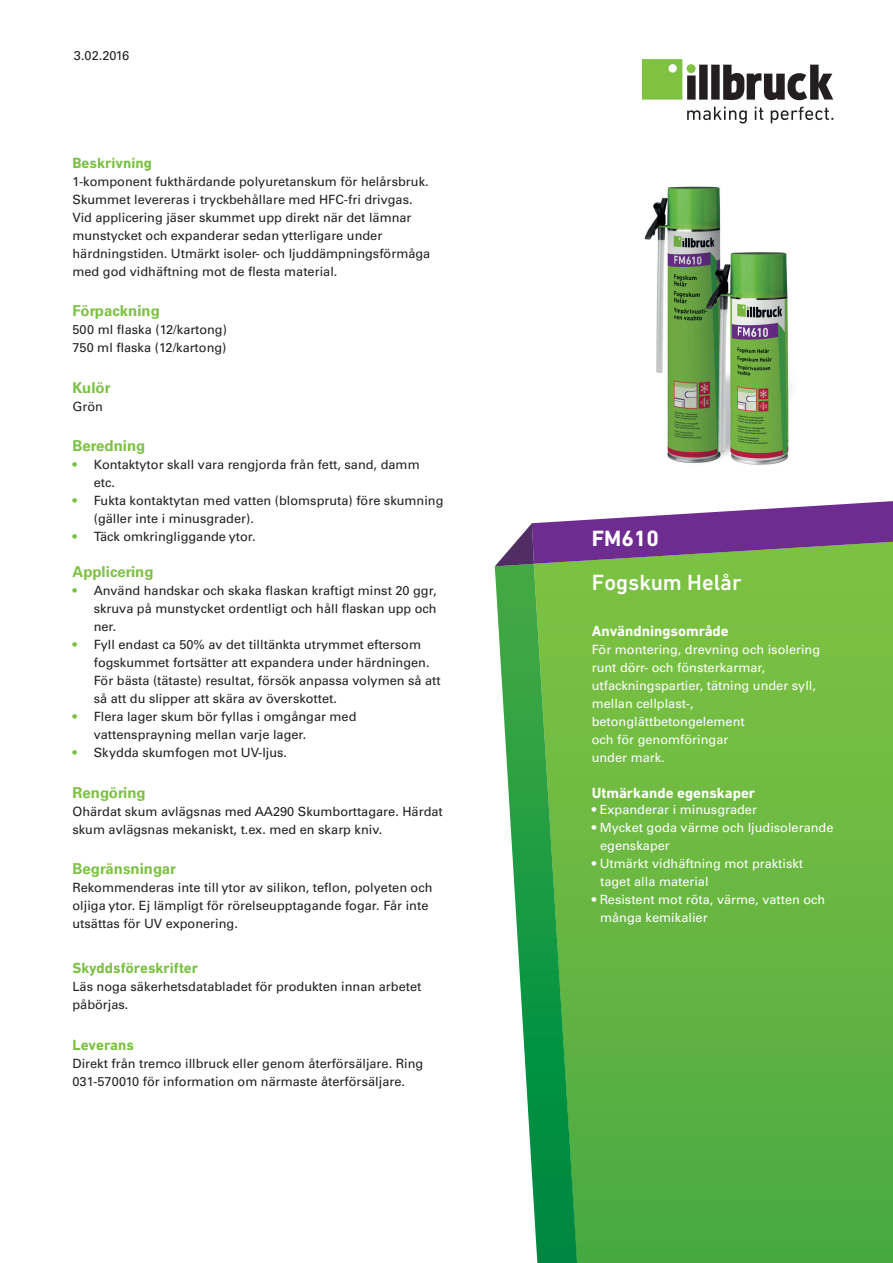
<style>
.page{position:relative;width:893px;height:1263px;background:#fff}
.page>*{position:absolute;margin:0;border:0;box-sizing:border-box;transform-origin:0 0}
.t1{font:500 22.5px "DIN Next W1 G";color:#fff}
.t2{font:700 22.5px "DIN Next W1 G";color:#fff}
.t3{font:700 15px "Univers LTCYR 65";color:#7bc142}
.t4{font:700 15px "DIN Next W1 G";color:#7bc142}
.t5{font:700 15px "DIN Next W1 G";color:#fff}
.t6{font:12.75px/18px "Univers LTCYR 55 Roman";color:#231f20}
.t7{font:12.75px/18px "Univers LTCYR 55 Roman";color:#fff}
.s1{color:#7bc142}
</style>
<div class="page">
<svg style="left:642px;top:59px;width:191px;height:41px"></svg>
<svg style="left:687px;top:107px;width:60px;height:17px"></svg>
<svg style="left:755px;top:107px;width:8px;height:13px"></svg>
<svg style="left:771px;top:107px;width:62px;height:16px"></svg>
<svg style="left:577px;top:566px;width:316px;height:697px;background:#65b641"></svg>
<svg style="left:495px;top:566px;width:82px;height:697px"></svg>
<svg style="left:495px;top:501px;width:398px;height:65px"></svg>
<img style="left:644px;top:186px;width:148px;height:279px">
<p class="t6" style="left:74px;top:45px;width:57px">3.02.2016</p>
<p class="t4" style="left:72px;top:154px;width:81px">Beskrivning</p>
<p class="t6" style="left:72px;top:171px;width:359px">1-komponent fukthärdande polyuretanskum för helårsbruk.<br>Skummet levereras i tryckbehållare med HFC-fri drivgas.<br>Vid applicering jäser skummet upp direkt när det lämnar munstycket och expanderar sedan ytterligare under härdningstiden. Utmärkt isoler- och ljuddämpningsförmåga med god vidhäftning mot de flesta material.</p>
<p class="t3" style="left:72px;top:300px;width:89px">Förpackning</p>
<p class="t6" style="left:72px;top:320px;width:156px">500 ml flaska (12/kartong)<br>750 ml flaska (12/kartong)</p>
<p class="t3" style="left:72px;top:377px;width:40px">Kulör</p>
<p class="t6" style="left:72px;top:396px;width:32px">Grön</p>
<p class="t3" style="left:72px;top:435px;width:74px">Beredning</p>
<p class="t6" style="left:94px;top:455px;width:327px;text-indent:-21px"><span class="s1">•</span> Kontaktytor skall vara rengjorda från fett, sand, damm etc.</p>
<p class="t6" style="left:94px;top:491px;width:351px;text-indent:-21px"><span class="s1">•</span> Fukta kontaktytan med vatten (blomspruta) före skumning (gäller inte i minusgrader).</p>
<p class="t6" style="left:72px;top:527px;width:185px"><span class="s1">•</span> Täck omkringliggande ytor.</p>
<p class="t3" style="left:72px;top:561px;width:83px">Applicering</p>
<p class="t6" style="left:94px;top:581px;width:344px;text-align:justify;text-indent:-21px"><span class="s1">•</span> Använd handskar och skaka flaskan kraftigt minst 20 ggr, skruva på munstycket ordentligt och håll flaskan upp och ner.</p>
<p class="t6" style="left:94px;top:635px;width:348px;text-indent:-21px"><span class="s1">•</span> Fyll endast ca 50% av det tilltänkta utrymmet eftersom fogskummet fortsätter att expandera under härdningen.<br>För bästa (tätaste) resultat, försök anpassa volymen så att så att du slipper att skära av överskottet.</p>
<p class="t6" style="left:94px;top:707px;width:264px;text-indent:-21px"><span class="s1">•</span> Flera lager skum bör fyllas i omgångar med vattensprayning mellan varje lager.</p>
<p class="t6" style="left:72px;top:743px;width:216px"><span class="s1">•</span> Skydda skumfogen mot UV-ljus.</p>
<p class="t3" style="left:72px;top:782px;width:75px">Rengöring</p>
<p class="t6" style="left:72px;top:801px;width:372px">Ohärdat skum avlägsnas med AA290 Skumborttagare. Härdat skum avlägsnas mekaniskt, t.ex. med en skarp kniv.</p>
<p class="t3" style="left:72px;top:858px;width:105px">Begränsningar</p>
<p class="t6" style="left:72px;top:878px;width:361px">Rekommenderas inte till ytor av silikon, teflon, polyeten och oljiga ytor. Ej lämpligt för rörelseupptagande fogar. Får inte utsättas för UV exponering.</p>
<p class="t4" style="left:72px;top:959px;width:127px">Skyddsföreskrifter</p>
<p class="t6" style="left:72px;top:977px;width:350px">Läs noga säkerhetsdatabladet för produkten innan arbetet påbörjas.</p>
<p class="t4" style="left:72px;top:1036px;width:63px">Leverans</p>
<p class="t6" style="left:72px;top:1053px;width:352px">Direkt från tremco illbruck eller genom återförsäljare. Ring<br>031-570010 för information om närmaste återförsäljare.</p>
<h1 class="t2" style="left:592px;top:525px;width:69px">FM610</h1>
<h1 class="t1" style="left:592px;top:569px;width:151px">Fogskum Helår</h1>
<p class="t5" style="left:592px;top:622px;width:139px">Användningsområde</p>
<p class="t7" style="left:592px;top:639px;width:230px">För montering, drevning och isolering runt dörr- och fönsterkarmar, utfackningspartier, tätning under syll, mellan cellplast-, betonglättbetongelement<br>och för genomföringar<br>under mark.</p>
<p class="t5" style="left:592px;top:784px;width:165px">Utmärkande egenskaper</p>
<p class="t7" style="left:592px;top:800px;width:167px">• Expanderar i minusgrader</p>
<p class="t7" style="left:600px;top:818px;width:235px;text-indent:-8px">• Mycket goda värme och ljudisolerande egenskaper</p>
<p class="t7" style="left:600px;top:854px;width:204px;text-indent:-9px">• Utmärkt vidhäftning mot praktiskt taget alla material</p>
<p class="t7" style="left:600px;top:890px;width:227px;text-indent:-9px">• Resistent mot röta, värme, vatten och många kemikalier</p>
</div>
